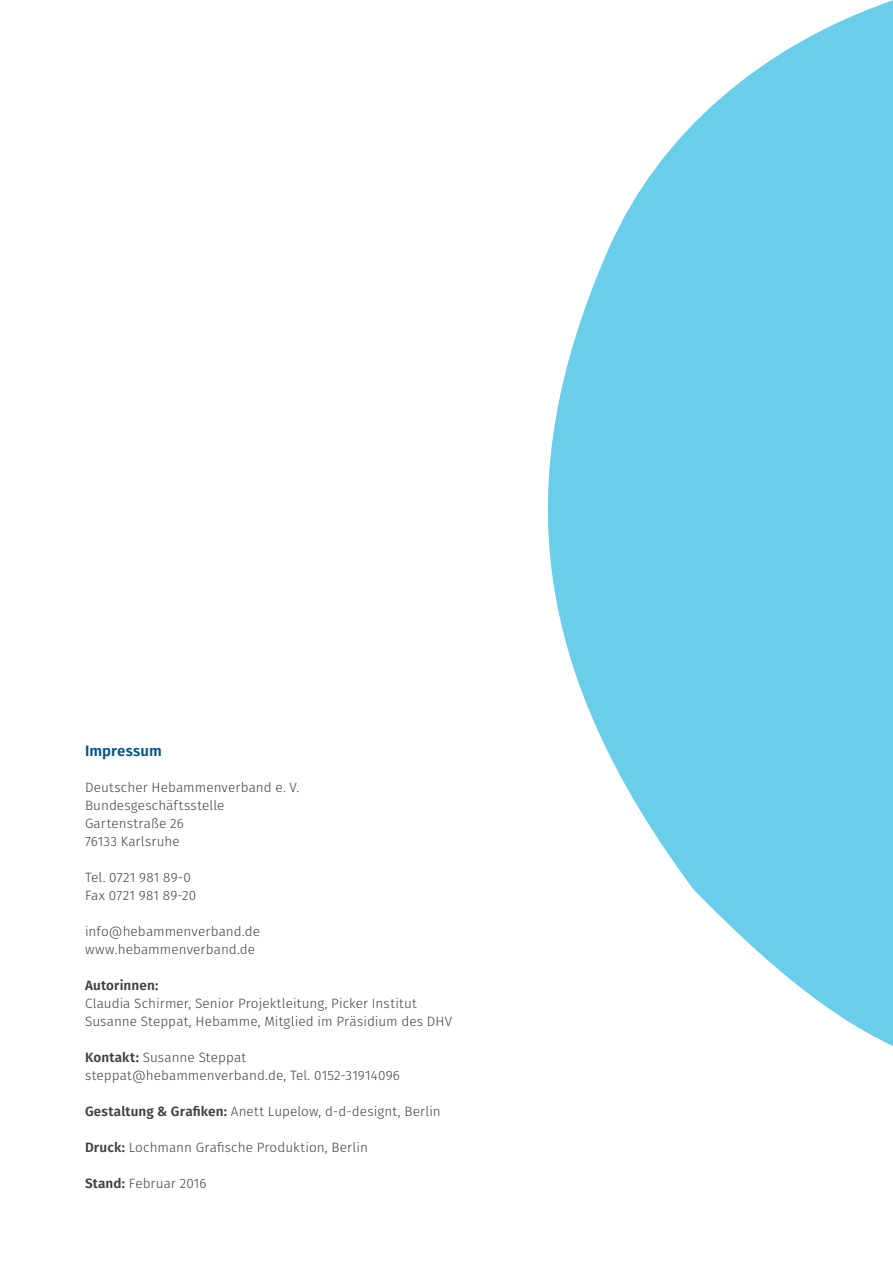
<style>
.page{position:relative;width:893px;height:1263px;background:#fff}
.page>*{position:absolute;margin:0;border:0;box-sizing:border-box;transform-origin:0 0}
.t1{font:600 15px "Fira Sans";letter-spacing:.005em;color:#005689}
.t2{font:300 13.5px/18px "Fira Sans";letter-spacing:.005em;color:#414042}
.t3{font:600 13.5px "Fira Sans";letter-spacing:.01em;color:#414042}
.s1{font-weight:600}
</style>
<div class="page">
<svg style="left:547px;top:0;width:346px;height:1046px;fill:#6acdea"></svg>
<p class="t1" style="left:85px;top:738px;width:78px">Impressum</p>
<p class="t2" style="left:85px;top:778px;width:216px">Deutscher Hebammenverband e. V.<br>Bundesgeschäftsstelle<br>Gartenstraße 26<br>76133 Karlsruhe</p>
<p class="t2" style="left:85px;top:868px;width:113px">Tel. 0721 981 89-0<br>Fax 0721 981 89-20</p>
<p class="t2" style="left:85px;top:922px;width:177px">info@hebammenverband.de www.hebammenverband.de</p>
<p class="t3" style="left:85px;top:974px;width:75px">Autorinnen:</p>
<p class="t2" style="left:85px;top:994px;width:369px">Claudia Schirmer, Senior Projektleitung, Picker Institut<br>Susanne Steppat, Hebamme, Mitglied im Präsidium des DHV</p>
<p class="t2" style="left:85px;top:1048px;width:316px"><span class="s1">Kontakt:</span> Susanne Steppat steppat@hebammenverband.de, Tel. 0152-31914096</p>
<p class="t2" style="left:85px;top:1102px;width:357px"><span class="s1">Gestaltung &amp; Grafiken:</span> Anett Lupelow, d-d-designt, Berlin</p>
<p class="t2" style="left:85px;top:1138px;width:284px"><span class="s1">Druck:</span> Lochmann Grafische Produktion, Berlin</p>
<p class="t2" style="left:85px;top:1174px;width:123px"><span class="s1">Stand:</span> Februar 2016</p>
</div>
